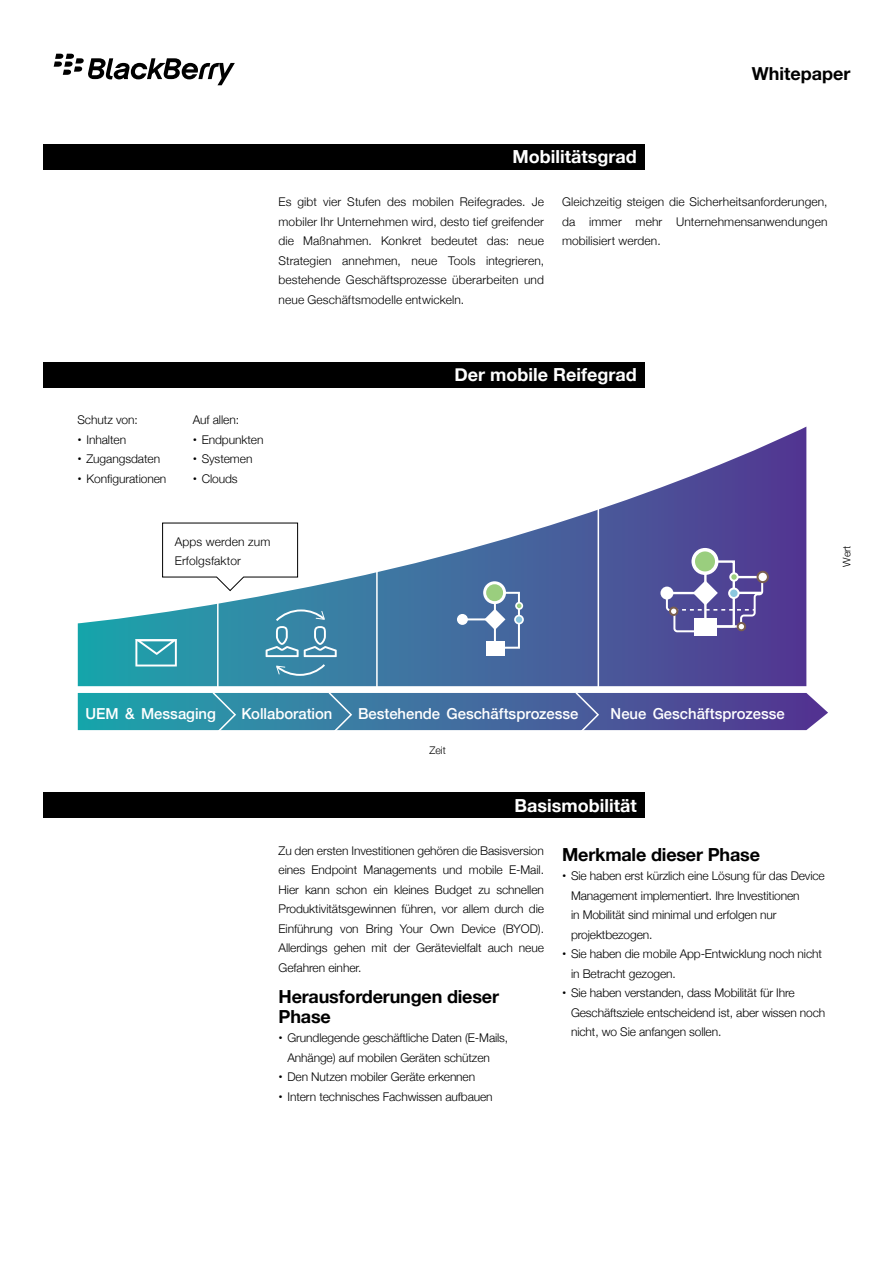
<style>
.page{position:relative;width:893px;height:1263px;background:#fff}
.page>*{position:absolute;margin:0;border:0;box-sizing:border-box;transform-origin:0 0}
.Copy_Subhead{font:700 18px/19.5px "Helvetica Neue";letter-spacing:-.01em;color:#000}
.Black_Tab_Header{font:700 18px "Helvetica Neue";color:#fff}
.t1{font:700 18px "Helvetica Neue LT Std";color:#000}
.t2{font:500 15.15px "Helvetica Neue";color:#fff}
.Body_Copy{font:300 12px/19.5px "Helvetica Neue";letter-spacing:-.01em;color:#000}
.Body_Copy-2{font:300 12px/19.5px "Helvetica Neue";letter-spacing:.01em;color:#000}
.Bullets{font:300 12px "Helvetica Neue";letter-spacing:-.005em;color:#000}
.Image_Caption{font:300 10.5px "Helvetica Neue";color:#000}
.s1{font-weight:400}
</style>
<div class="page">
<svg style="left:78px;top:427px;width:728px;height:259px"></svg>
<svg style="left:78px;top:693px;width:750px;height:38px;background:#4674a3"></svg>
<hr style="left:376px;top:544px;width:2px;height:147px;background:#fff">
<hr style="left:217px;top:580px;width:2px;height:111px;background:#fff">
<hr style="left:598px;top:486px;width:1px;height:205px;background:#fff">
<svg style="left:135px;top:639px;width:42px;height:27px"></svg>
<svg style="left:266px;top:608px;width:71px;height:69px;background:#5295b1"></svg>
<div style="left:494px;top:592px;width:26px;height:57px;border:2px solid #fff"></div>
<div style="left:486px;top:641px;width:18px;height:14px;background:#fff"></div>
<hr style="left:465px;top:618px;width:21px;height:2px;background:#fff">
<div style="left:457px;top:614px;width:11px;height:11px;background:#fff;border-radius:50%"></div>
<svg style="left:514px;top:602px;width:10px;height:22px"></svg>
<svg style="left:483px;top:581px;width:23px;height:49px"></svg>
<div style="left:695px;top:618px;width:22px;height:17px;background:#fff"></div>
<div style="left:660px;top:587px;width:13px;height:12px;background:#fff;border-radius:50%"></div>
<svg style="left:666px;top:548px;width:103px;height:84px"></svg>
<div style="left:43px;top:362px;width:601px;height:25px;background:#000"></div>
<div style="left:43px;top:144px;width:601px;height:26px;background:#000"></div>
<div style="left:43px;top:792px;width:601px;height:26px;background:#000"></div>
<svg style="left:162px;top:522px;width:136px;height:70px"></svg>
<svg style="left:54px;top:54px;width:181px;height:31px"></svg>
<p class="t1" style="left:752px;top:62px;width:100px">Whitepaper</p>
<p class="Black_Tab_Header" style="left:512px;top:142px;width:126px">Mobilitätsgrad</p>
<p class="Body_Copy" style="left:279px;top:191px;width:267px;text-align:justify">Es gibt vier Stufen des mobilen Reifegrades. Je mobiler Ihr Unternehmen wird, desto tief greifender die Maßnahmen. Konkret bedeutet das: neue Strategien annehmen, neue Tools integrieren, bestehende Geschäftsprozesse überarbeiten und neue Geschäftsmodelle entwickeln.</p>
<p class="Body_Copy" style="left:562px;top:191px;width:267px;text-align:justify">Gleichzeitig steigen die Sicherheitsanforderungen, da immer mehr Unternehmensanwendungen mobilisiert werden.</p>
<p class="Bullets" style="left:77px;top:410px;width:62px">Schutz von:</p>
<p class="Body_Copy" style="left:77px;top:429px;width:50px"><span class="s1">•</span> Inhalten</p>
<p class="Body_Copy" style="left:77px;top:448px;width:84px"><span class="s1">•</span> Zugangsdaten</p>
<p class="Body_Copy" style="left:77px;top:468px;width:90px"><span class="s1">•</span> Konfigurationen</p>
<p class="Bullets" style="left:193px;top:410px;width:48px">Auf allen:</p>
<p class="Body_Copy" style="left:193px;top:429px;width:72px"><span class="s1">•</span> Endpunkten</p>
<p class="Body_Copy" style="left:193px;top:448px;width:61px"><span class="s1">•</span> Systemen</p>
<p class="Body_Copy" style="left:193px;top:468px;width:47px"><span class="s1">•</span> Clouds</p>
<p class="Body_Copy-2" style="left:175px;top:531px;width:97px">Apps werden zum<br>Erfolgsfaktor</p>
<p class="Black_Tab_Header" style="left:455px;top:360px;width:184px">Der mobile Reifegrad</p>
<p class="Image_Caption" style="left:838px;top:567px;width:23px;rotate:-90deg">Wert</p>
<p class="t2" style="left:86px;top:702px;width:132px">UEM &amp; Messaging</p>
<p class="t2" style="left:241px;top:702px;width:92px">Kollaboration</p>
<p class="t2" style="left:358px;top:702px;width:222px">Bestehende Geschäftsprozesse</p>
<p class="t2" style="left:611px;top:702px;width:176px">Neue Geschäftsprozesse</p>
<p class="Image_Caption" style="left:429px;top:742px;width:18px">Zeit</p>
<p class="Black_Tab_Header" style="left:515px;top:791px;width:124px">Basismobilität</p>
<p class="Body_Copy" style="left:279px;top:840px;width:267px;text-align:justify">Zu den ersten Investitionen gehören die Basisversion eines Endpoint Managements und mobile E-Mail.<br>Hier kann schon ein kleines Budget zu schnellen Produktivitätsgewinnen führen, vor allem durch die Einführung von Bring Your Own Device (BYOD).<br>Allerdings gehen mit der Gerätevielfalt auch neue Gefahren einher.</p>
<p class="Copy_Subhead" style="left:279px;top:988px;width:222px">Herausforderungen dieser<br>Phase</p>
<p class="Body_Copy" style="left:288px;top:1027px;width:222px;text-indent:-9px"><span class="s1">•</span> Grundlegende geschäftliche Daten (E-Mails,<br>Anhänge) auf mobilen Geräten schützen</p>
<p class="Body_Copy" style="left:279px;top:1066px;width:198px"><span class="s1">•</span> Den Nutzen mobiler Geräte erkennen</p>
<p class="Body_Copy" style="left:279px;top:1086px;width:216px"><span class="s1">•</span> Intern technisches Fachwissen aufbauen</p>
<p class="Copy_Subhead" style="left:562px;top:845px;width:199px">Merkmale dieser Phase</p>
<p class="Body_Copy" style="left:571px;top:865px;width:255px;text-indent:-9px"><span class="s1">•</span> Sie haben erst kürzlich eine Lösung für das Device Management implementiert. Ihre Investitionen<br>in Mobilität sind minimal und erfolgen nur projektbezogen.</p>
<p class="Body_Copy" style="left:571px;top:943px;width:252px;text-indent:-9px"><span class="s1">•</span> Sie haben die mobile App-Entwicklung noch nicht in Betracht gezogen.</p>
<p class="Body_Copy" style="left:571px;top:982px;width:256px;text-indent:-9px"><span class="s1">•</span> Sie haben verstanden, dass Mobilität für Ihre<br>Geschäftsziele entscheidend ist, aber wissen noch nicht, wo Sie anfangen sollen.</p>
</div>
